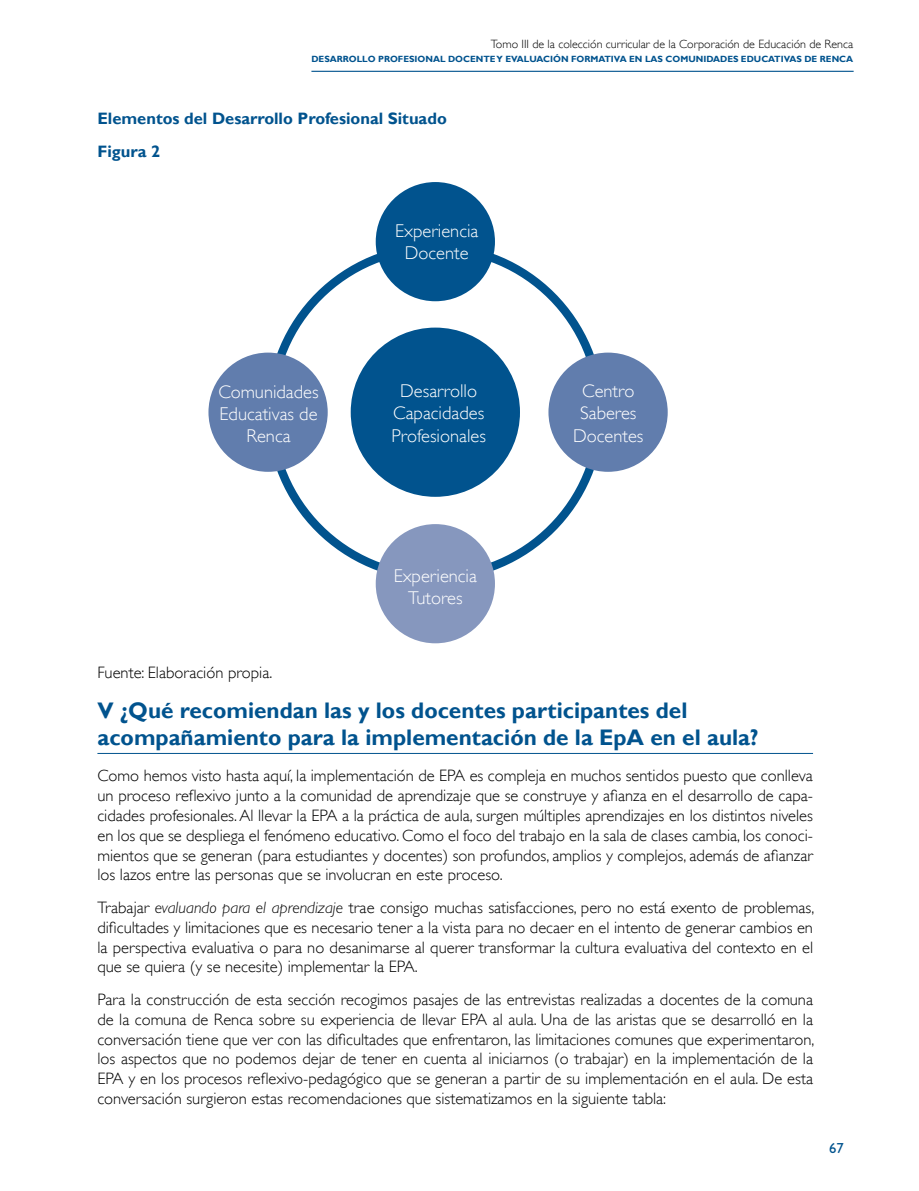
<style>
.page{position:relative;width:919px;height:1191px;background:#fff}
.page>*{position:absolute;margin:0;border:0;box-sizing:border-box;transform-origin:0 0}
.t1{font:700 22.5px/27px "Gill Sans";color:#01538e}
.t2{font:300 18.45px/22.2px "Gill Sans Std";color:#fff;text-align:center}
.t3{font:300 16.5px/19.8px "Gill Sans Std";color:#000;text-align:justify}
.t4{font:700 16.5px/32.5px "Gill Sans";color:#01538e}
.t5{font:14.55px "Gill Sans Std";color:#01538e}
.t6{font:300 12px "Gill Sans Std";color:#000}
.t7{font:700 9px "Gill Sans";color:#01538e}
.s1{font-style:italic}
</style>
<div class="page">
<hr style="left:311px;top:71px;width:542px;height:1px;background:#01538e">
<hr style="left:97px;top:753px;width:716px;height:1px;background:#01538e">
<div style="left:375px;top:182px;width:120px;height:119px;background:#01538e;border-radius:50%"></div>
<div style="left:375px;top:524px;width:120px;height:119px;background:#8697be;border-radius:50%"></div>
<div style="left:208px;top:352px;width:120px;height:120px;background:#617dad;border-radius:50%"></div>
<div style="left:548px;top:352px;width:119px;height:120px;background:#617dad;border-radius:50%"></div>
<div style="left:350px;top:327px;width:170px;height:170px;background:#01538e;border-radius:50%"></div>
<p class="t6" style="left:490px;top:37px;width:364px">Tomo III de la colección curricular de la Corporación de Educación de Renca</p>
<p class="t7" style="left:311px;top:53px;width:543px">DESARROLLO PROFESIONAL DOCENTE Y EVALUACIÓN FORMATIVA EN LAS COMUNIDADES EDUCATIVAS DE RENCA</p>
<p class="t4" style="left:97px;top:103px;width:351px">Elementos del Desarrollo Profesional Situado<br>Figura 2</p>
<p class="t2" style="left:395px;top:220px;width:85px">Experiencia<br>Docente</p>
<p class="t2" style="left:218px;top:380px;width:102px">Comunidades<br>Educativas de<br>Renca</p>
<p class="t2" style="left:573px;top:380px;width:72px">Centro<br>Saberes<br>Docentes</p>
<p class="t2" style="left:391px;top:380px;width:96px">Desarrollo<br>Capacidades<br>Profesionales</p>
<p class="t2" style="left:393px;top:565px;width:85px">Experiencia<br>Tutores</p>
<p class="t3" style="left:97px;top:662px;width:176px">Fuente: Elaboración propia.</p>
<h1 class="t1" style="left:97px;top:697px;width:662px">V ¿Qué recomiendan las y los docentes participantes del acompañamiento para la implementación de la EpA en el aula?</h1>
<p class="t3" style="left:97px;top:766px;width:717px">Como hemos visto hasta aquí, la implementación de EPA es compleja en muchos sentidos puesto que conlleva un proceso reflexivo junto a la comunidad de aprendizaje que se construye y afianza en el desarrollo de capa&shy;cidades profesionales. Al llevar la EPA a la práctica de aula, surgen múltiples aprendizajes en los distintos niveles en los que se despliega el fenómeno educativo. Como el foco del trabajo en la sala de clases cambia, los conoci&shy;mientos que se generan (para estudiantes y docentes) son profundos, amplios y complejos, además de afianzar los lazos entre las personas que se involucran en este proceso.</p>
<p class="t3" style="left:97px;top:897px;width:718px">Trabajar <span class="s1">evaluando para el aprendizaje</span> trae consigo muchas satisfacciones, pero no está exento de problemas, dificultades y limitaciones que es necesario tener a la vista para no decaer en el intento de generar cambios en la perspectiva evaluativa o para no desanimarse al querer transformar la cultura evaluativa del contexto en el que se quiera (y se necesite) implementar la EPA.</p>
<p class="t3" style="left:97px;top:989px;width:718px">Para la construcción de esta sección recogimos pasajes de las entrevistas realizadas a docentes de la comuna de la comuna de Renca sobre su experiencia de llevar EPA al aula. Una de las aristas que se desarrolló en la conversación tiene que ver con las dificultades que enfrentaron, las limitaciones comunes que experimentaron, los aspectos que no podemos dejar de tener en cuenta al iniciarnos (o trabajar) en la implementación de la EPA y en los procesos reflexivo-pedagógico que se generan a partir de su implementación en el aula. De esta conversación surgieron estas recomendaciones que sistematizamos en la siguiente tabla:</p>
<p class="t5" style="left:829px;top:1139px;width:16px">67</p>
</div>
